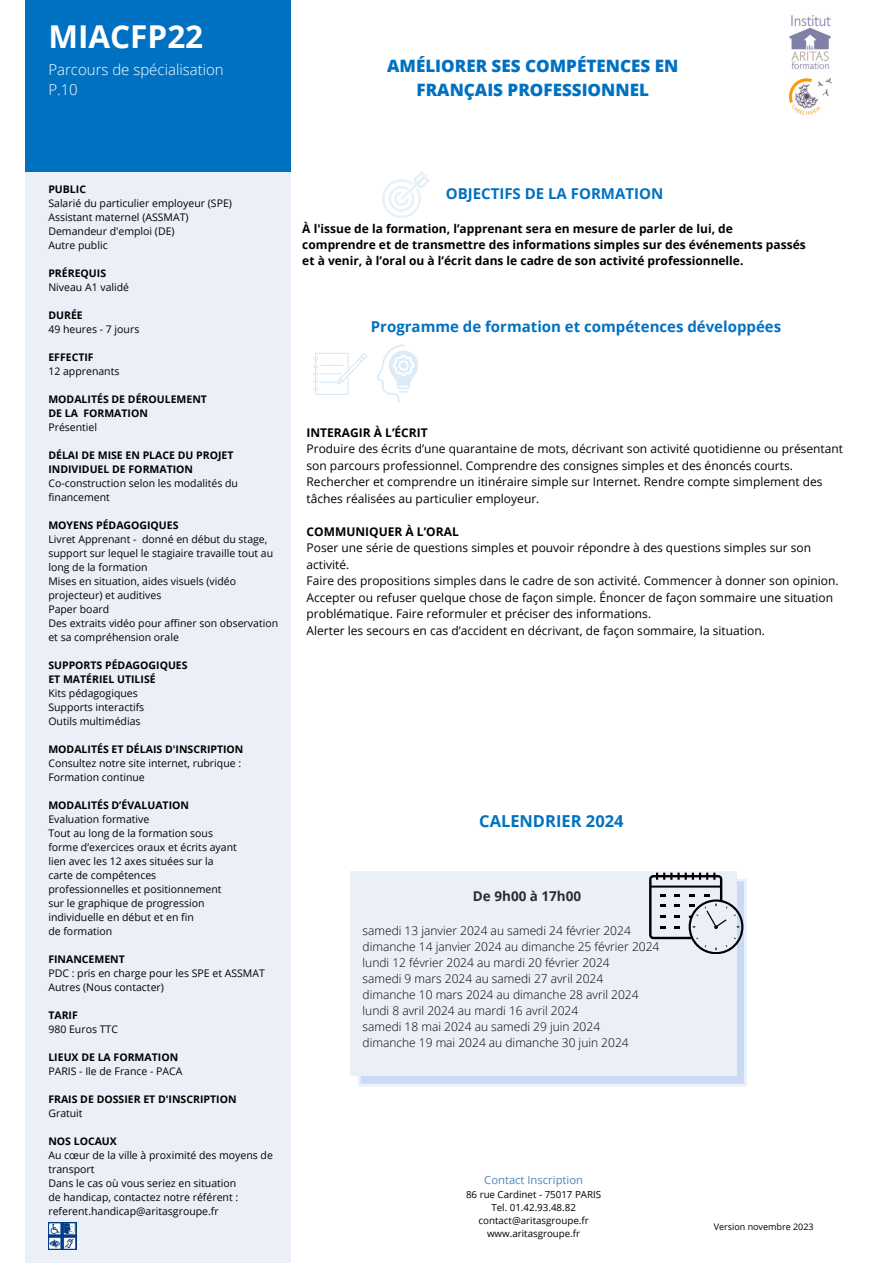
<style>
.page{position:relative;width:893px;height:1264px;background:#fff}
.page>*{position:absolute;margin:0;border:0;box-sizing:border-box;transform-origin:0 0}
.t1{font:700 31.5px "Open Sans";color:#fff}
.t2{font:800 17.1px/23.7px "Open Sans";color:#0071c1;text-align:center}
.t3{font:700 16.5px "Open Sans";color:#0071c1}
.t4{font:700 15px "Open Sans";color:#0071c1}
.t5{font:300 15px/20.2px "Open Sans";color:#fff}
.t6{font:700 13.5px "Open Sans";color:#2c2c2c}
.t7{font:12px/16.5px "Open Sans";color:#000}
.t8{font:300 12px "Open Sans";color:#000}
.t9{font:700 12px/16px "Open Sans";color:#000}
.t10{font:11.25px "Open Sans";color:#5285c0}
.t11{font:10.5px/14px "Open Sans";color:#000}
.t12{font:700 10.5px/14px "Open Sans";color:#000}
.t13{font:9.75px "Open Sans";color:#000}
.t14{font:9px "Open Sans";color:#000}
</style>
<div class="page">
<div style="left:25px;top:111px;width:266px;height:1152px;background:#ebf0f8"></div>
<div style="left:25px;top:0;width:266px;height:171px;background:#0071c1"></div>
<svg style="left:382px;top:171px;width:47px;height:47px"></svg>
<svg style="left:377px;top:344px;width:41px;height:59px"></svg>
<svg style="left:313px;top:353px;width:54px;height:42px"></svg>
<img style="left:48px;top:1222px;width:28px;height:27px">
<svg style="left:358px;top:879px;width:388px;height:207px;fill:#c9dbf4"></svg>
<div style="left:350px;top:870px;width:386px;height:205px;background:#eaeff8"></div>
<img style="left:789px;top:15px;width:42px;height:55px">
<img style="left:789px;top:78px;width:42px;height:38px">
<svg style="left:649px;top:872px;width:94px;height:81px"></svg>
<p class="t1" style="left:48px;top:15px;width:156px">MIACFP22</p>
<p class="t5" style="left:48px;top:59px;width:177px">Parcours de spécialisation<br>P.10</p>
<p class="t2" style="left:387px;top:54px;width:292px">AMÉLIORER SES COMPÉTENCES EN<br>FRANÇAIS PROFESSIONNEL</p>
<p class="t12" style="left:48px;top:182px;width:39px">PUBLIC</p>
<p class="t11" style="left:48px;top:196px;width:185px">Salarié du particulier employeur (SPE)</p>
<p class="t11" style="left:48px;top:210px;width:142px">Assistant maternel (ASSMAT)</p>
<p class="t11" style="left:48px;top:224px;width:128px">Demandeur d'emploi (DE)</p>
<p class="t11" style="left:48px;top:238px;width:61px">Autre public</p>
<p class="t12" style="left:48px;top:266px;width:59px">PRÉREQUIS</p>
<p class="t11" style="left:48px;top:280px;width:82px">Niveau A1 validé</p>
<p class="t12" style="left:48px;top:308px;width:36px">DURÉE</p>
<p class="t11" style="left:48px;top:322px;width:92px">49 heures - 7 jours</p>
<p class="t12" style="left:48px;top:350px;width:47px">EFFECTIF</p>
<p class="t11" style="left:48px;top:364px;width:72px">12 apprenants</p>
<p class="t12" style="left:48px;top:392px;width:160px">MODALITÉS DE DÉROULEMENT</p>
<p class="t12" style="left:48px;top:406px;width:101px">DE LA FORMATION</p>
<p class="t11" style="left:48px;top:420px;width:50px">Présentiel</p>
<p class="t12" style="left:48px;top:448px;width:186px">DÉLAI DE MISE EN PLACE DU PROJET<br>INDIVIDUEL DE FORMATION</p>
<p class="t11" style="left:48px;top:476px;width:191px">Co-construction selon les modalités du financement</p>
<p class="t12" style="left:48px;top:518px;width:132px">MOYENS PÉDAGOGIQUES</p>
<p class="t11" style="left:48px;top:532px;width:226px">Livret Apprenant - donné en début du stage, support sur lequel le stagiaire travaille tout au long de la formation</p>
<p class="t11" style="left:48px;top:574px;width:189px">Mises en situation, aides visuels (vidéo projecteur) et auditives</p>
<p class="t11" style="left:48px;top:602px;width:62px">Paper board</p>
<p class="t11" style="left:48px;top:616px;width:231px">Des extraits vidéo pour affiner son observation et sa compréhension orale</p>
<p class="t12" style="left:48px;top:658px;width:141px">SUPPORTS PÉDAGOGIQUES</p>
<p class="t12" style="left:48px;top:672px;width:109px">ET MATÉRIEL UTILISÉ</p>
<p class="t11" style="left:48px;top:686px;width:91px">Kits pédagogiques</p>
<p class="t11" style="left:48px;top:700px;width:97px">Supports interactifs</p>
<p class="t11" style="left:48px;top:714px;width:94px">Outils multimédias</p>
<p class="t12" style="left:48px;top:742px;width:196px">MODALITÉS ET DÉLAIS D'INSCRIPTION</p>
<p class="t11" style="left:48px;top:756px;width:194px">Consultez notre site internet, rubrique :<br>Formation continue</p>
<p class="t12" style="left:48px;top:798px;width:142px">MODALITÉS D’ÉVALUATION</p>
<p class="t11" style="left:48px;top:812px;width:102px">Evaluation formative</p>
<p class="t11" style="left:48px;top:826px;width:166px">Tout au long de la formation sous</p>
<p class="t11" style="left:48px;top:840px;width:190px">forme d’exercices oraux et écrits ayant</p>
<p class="t11" style="left:48px;top:854px;width:167px">lien avec les 12 axes situées sur la</p>
<p class="t11" style="left:48px;top:868px;width:109px">carte de compétences</p>
<p class="t11" style="left:48px;top:882px;width:175px">professionnelles et positionnement</p>
<p class="t11" style="left:48px;top:896px;width:157px">sur le graphique de progression</p>
<p class="t11" style="left:48px;top:910px;width:147px">individuelle en début et en fin</p>
<p class="t11" style="left:48px;top:924px;width:65px">de formation</p>
<p class="t12" style="left:48px;top:952px;width:78px">FINANCEMENT</p>
<p class="t11" style="left:48px;top:966px;width:218px">PDC : pris en charge pour les SPE et ASSMAT</p>
<p class="t11" style="left:48px;top:980px;width:117px">Autres (Nous contacter)</p>
<p class="t12" style="left:48px;top:1008px;width:31px">TARIF</p>
<p class="t11" style="left:48px;top:1022px;width:71px">980 Euros TTC</p>
<p class="t12" style="left:48px;top:1050px;width:131px">LIEUX DE LA FORMATION</p>
<p class="t11" style="left:48px;top:1064px;width:136px">PARIS - Ile de France - PACA</p>
<p class="t12" style="left:48px;top:1092px;width:190px">FRAIS DE DOSSIER ET D'INSCRIPTION</p>
<p class="t11" style="left:48px;top:1106px;width:36px">Gratuit</p>
<p class="t12" style="left:48px;top:1134px;width:70px">NOS LOCAUX</p>
<p class="t11" style="left:48px;top:1148px;width:226px">Au cœur de la ville à proximité des moyens de transport</p>
<p class="t11" style="left:48px;top:1176px;width:189px">Dans le cas où vous seriez en situation</p>
<p class="t11" style="left:48px;top:1190px;width:191px">de handicap, contactez notre référent : referent.handicap@aritasgroupe.fr</p>
<p class="t4" style="left:446px;top:183px;width:219px">OBJECTIFS DE LA FORMATION</p>
<p class="t9" style="left:302px;top:220px;width:505px">À l'issue de la formation, l’apprenant sera en mesure de parler de lui, de comprendre et de transmettre des informations simples sur des événements passés et à venir, à l’oral ou à l’écrit dans le cadre de son activité professionnelle.</p>
<p class="t4" style="left:371px;top:316px;width:412px">Programme de formation et compétences développées</p>
<p class="t9" style="left:306px;top:424px;width:123px">INTERAGIR À L’ÉCRIT</p>
<p class="t7" style="left:306px;top:440px;width:538px">Produire des écrits d’une quarantaine de mots, décrivant son activité quotidienne ou présentant son parcours professionnel. Comprendre des consignes simples et des énoncés courts.<br>Rechercher et comprendre un itinéraire simple sur Internet. Rendre compte simplement des tâches réalisées au particulier employeur.</p>
<p class="t9" style="left:306px;top:523px;width:154px">COMMUNIQUER À L’ORAL</p>
<p class="t7" style="left:306px;top:539px;width:506px">Poser une série de questions simples et pouvoir répondre à des questions simples sur son activité.</p>
<p class="t7" style="left:306px;top:572px;width:533px">Faire des propositions simples dans le cadre de son activité. Commencer à donner son opinion.</p>
<p class="t7" style="left:306px;top:589px;width:528px">Accepter ou refuser quelque chose de façon simple. Énoncer de façon sommaire une situation problématique. Faire reformuler et préciser des informations.</p>
<p class="t7" style="left:306px;top:622px;width:460px">Alerter les secours en cas d’accident en décrivant, de façon sommaire, la situation.</p>
<p class="t3" style="left:479px;top:809px;width:146px">CALENDRIER 2024</p>
<p class="t6" style="left:473px;top:886px;width:110px">De 9h00 à 17h00</p>
<p class="t8" style="left:362px;top:922px;width:270px">samedi 13 janvier 2024 au samedi 24 février 2024</p>
<p class="t8" style="left:362px;top:938px;width:298px">dimanche 14 janvier 2024 au dimanche 25 février 2024</p>
<p class="t8" style="left:362px;top:954px;width:249px">lundi 12 février 2024 au mardi 20 février 2024</p>
<p class="t8" style="left:362px;top:970px;width:242px">samedi 9 mars 2024 au samedi 27 avril 2024</p>
<p class="t8" style="left:362px;top:986px;width:277px">dimanche 10 mars 2024 au dimanche 28 avril 2024</p>
<p class="t8" style="left:362px;top:1002px;width:217px">lundi 8 avril 2024 au mardi 16 avril 2024</p>
<p class="t8" style="left:362px;top:1018px;width:239px">samedi 18 mai 2024 au samedi 29 juin 2024</p>
<p class="t8" style="left:362px;top:1034px;width:267px">dimanche 19 mai 2024 au dimanche 30 juin 2024</p>
<p class="t10" style="left:484px;top:1172px;width:100px">Contact Inscription</p>
<p class="t13" style="left:466px;top:1187px;width:137px">86 rue Cardinet - 75017 PARIS</p>
<p class="t13" style="left:491px;top:1200px;width:86px">Tel. 01.42.93.48.82</p>
<p class="t13" style="left:478px;top:1213px;width:112px">contact@aritasgroupe.fr</p>
<p class="t13" style="left:487px;top:1226px;width:95px">www.aritasgroupe.fr</p>
<p class="t14" style="left:713px;top:1219px;width:101px">Version novembre 2023</p>
</div>
